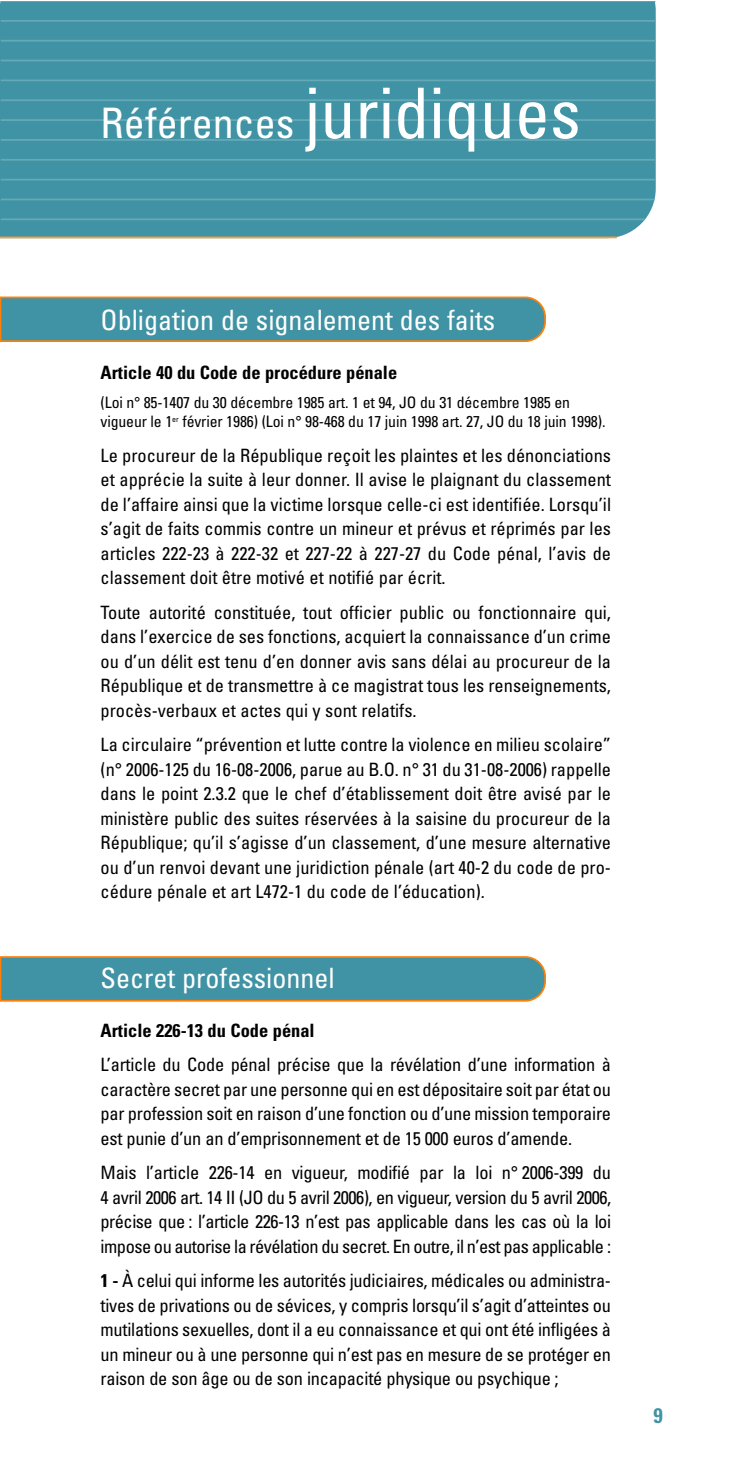
<style>
.page{position:relative;width:737px;height:1474px;background:#fff}
.page>*{position:absolute;margin:0;border:0;box-sizing:border-box;transform-origin:0 0}
.t1{font:condensed 42px "Univers";color:#fff}
.t2{font:condensed 28px "Univers";color:#fff}
.t3{font:700 condensed 21px "Univers";color:#4093a4}
.t4{font:condensed 18.38px/24.5px "Univers";letter-spacing:-.005em;color:#000;text-align:justify}
.t5{font:700 condensed 18.38px "Univers";color:#000}
.t6{font:condensed 15.75px/19.2px "Univers";letter-spacing:-.01em;color:#000}
.s1{font-size:70px}
.s2{font-weight:700}
</style>
<div class="page">
<div style="left:0;top:1px;width:655px;height:237px;background:#4093a4"></div>
<hr style="left:1px;top:0;width:654px;height:2px;background:#66a9b6">
<hr style="left:1px;top:20px;width:654px;height:2px;background:#66a9b6">
<hr style="left:1px;top:40px;width:654px;height:2px;background:#66a9b6">
<hr style="left:1px;top:60px;width:654px;height:1px;background:#66a9b6">
<hr style="left:1px;top:79px;width:654px;height:2px;background:#66a9b6">
<hr style="left:1px;top:99px;width:654px;height:2px;background:#66a9b6">
<hr style="left:1px;top:119px;width:654px;height:2px;background:#66a9b6">
<hr style="left:1px;top:139px;width:654px;height:2px;background:#66a9b6">
<hr style="left:1px;top:159px;width:654px;height:2px;background:#66a9b6">
<hr style="left:1px;top:179px;width:654px;height:1px;background:#66a9b6">
<hr style="left:1px;top:199px;width:653px;height:1px;background:#66a9b6">
<hr style="left:1px;top:218px;width:643px;height:2px;background:#66a9b6">
<hr style="left:0;top:236px;width:616px;height:2px;background:#ff9939">
<svg style="left:0;top:956px;width:545px;height:45px;background:#4e929a"></svg>
<svg style="left:0;top:296px;width:545px;height:46px;background:#529399"></svg>
<h1 class="t1" style="left:101px;top:108px;width:481px">Références <span class="s1">juridiques</span></h1>
<h2 class="t2" style="left:101px;top:310px;width:396px">Obligation de signalement des faits</h2>
<p class="t5" style="left:101px;top:366px;width:298px">Article 40 du Code de procédure pénale</p>
<p class="t6" style="left:101px;top:394px;width:506px">(Loi n° 85-1407 du 30 décembre 1985 art. 1 et 94, JO du 31 décembre 1985 en vigueur le 1<sup>er</sup> février 1986) (Loi n° 98-468 du 17 juin 1998 art. 27, JO du 18 juin 1998).</p>
<p class="t4" style="left:101px;top:445px;width:511px">Le procureur de la République reçoit les plaintes et les dénonciations et apprécie la suite à leur donner. Il avise le plaignant du classement de l’affaire ainsi que la victime lorsque celle-ci est identifiée. Lorsqu’il s’agit de faits commis contre un mineur et prévus et réprimés par les articles 222-23 à 222-32 et 227-22 à 227-27 du Code pénal, l’avis de classement doit être motivé et notifié par écrit.</p>
<p class="t4" style="left:101px;top:601px;width:511px">Toute autorité constituée, tout officier public ou fonctionnaire qui, dans l’exercice de ses fonctions, acquiert la connaissance d’un crime ou d’un délit est tenu d’en donner avis sans délai au procureur de la République et de transmettre à ce magistrat tous les renseignements, procès-verbaux et actes qui y sont relatifs.</p>
<p class="t4" style="left:101px;top:734px;width:511px">La circulaire “prévention et lutte contre la violence en milieu scolaire” (n° 2006-125 du 16-08-2006, parue au B.O. n° 31 du 31-08-2006) rappelle dans le point 2.3.2 que le chef d’établissement doit être avisé par le ministère public des suites réservées à la saisine du procureur de la République; qu’il s’agisse d’un classement, d’une mesure alternative ou d’un renvoi devant une juridiction pénale (art 40-2 du code de pro&shy;cédure pénale et art L472-1 du code de l’éducation).</p>
<h2 class="t2" style="left:101px;top:967px;width:235px">Secret professionnel</h2>
<p class="t5" style="left:101px;top:1024px;width:215px">Article 226-13 du Code pénal</p>
<p class="t4" style="left:101px;top:1054px;width:511px">L’article du Code pénal précise que la révélation d’une information à caractère secret par une personne qui en est dépositaire soit par état ou par profession soit en raison d’une fonction ou d’une mission temporaire est punie d’un an d’emprisonnement et de 15 000 euros d’amende.</p>
<p class="t4" style="left:101px;top:1162px;width:511px">Mais l’article 226-14 en vigueur, modifié par la loi n° 2006-399 du 4 avril 2006 art. 14 II (JO du 5 avril 2006), en vigueur, version du 5 avril 2006, précise que : l’article 226-13 n’est pas applicable dans les cas où la loi impose ou autorise la révélation du secret. En outre, il n’est pas applicable :</p>
<p class="t4" style="left:101px;top:1270px;width:511px"><span class="s2">1 -</span> À celui qui informe les autorités judiciaires, médicales ou administra&shy;tives de privations ou de sévices, y compris lorsqu’il s’agit d’atteintes ou mutilations sexuelles, dont il a eu connaissance et qui ont été infligées à un mineur ou à une personne qui n’est pas en mesure de se protéger en raison de son âge ou de son incapacité physique ou psychique ;</p>
<p class="t3" style="left:653px;top:1407px;width:11px">9</p>
</div>
